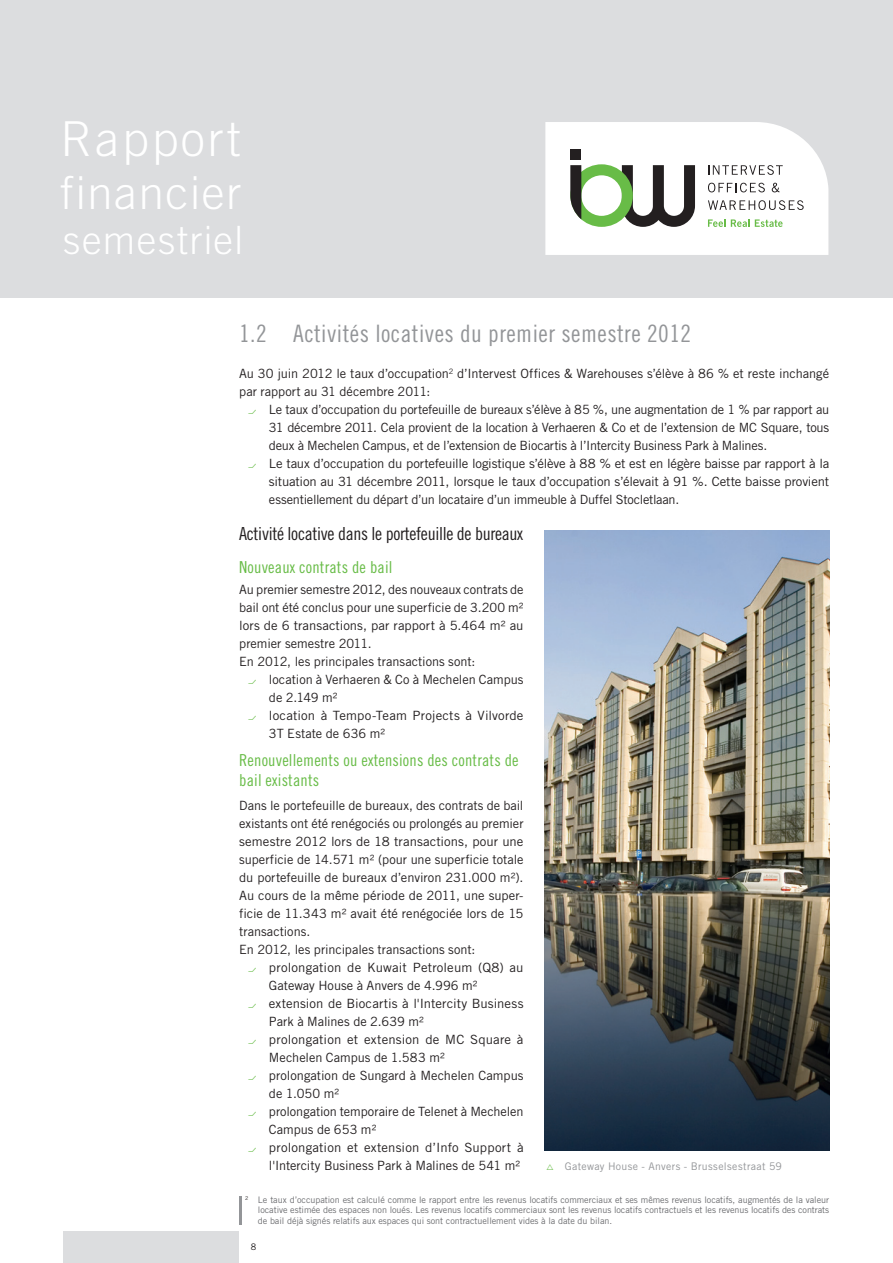
<style>
.page{position:relative;width:893px;height:1263px;background:#fff}
.page>*{position:absolute;margin:0;border:0;box-sizing:border-box;transform-origin:0 0}
.t1{font:300 48.15px "Trade Gothic LT Std";letter-spacing:.055em;color:#fff}
.t2{font:300 45.45px "Trade Gothic LT Std";letter-spacing:.035em;color:#fff}
.t3{font:300 39px "Trade Gothic LT Std";letter-spacing:.035em;color:#fff}
.A-T2{font:24px "Trade Gothic LT Std Cn 18";letter-spacing:.02em;color:#939598}
.A-T3{font:18px "Trade Gothic LT Std Cn 18";letter-spacing:-.015em;color:#231f20}
.A-T4{font:16.5px/19.8px "Trade Gothic LT Std Cn 18";letter-spacing:.01em;color:#68bc47}
.A-bodytekst_-_opsomm{font:12.75px/18px "Trade Gothic LT Std";color:#231f20}
.A-bodytekst{font:12.75px/18px "Trade Gothic LT Std";color:#231f20;text-align:justify}
.A-bijschrift_foto_s{font:10.5px "Trade Gothic LT Std";letter-spacing:.035em;color:#939598}
.A-Voetnoot{font:9px/10.8px "Trade Gothic LT Std";letter-spacing:-.005em;color:#6c6d70;text-align:justify}
.t4{font:9px "Trade Gothic LT Std";color:#231f20}
.s1{color:#68bc47}
</style>
<div class="page">
<div style="left:64px;top:1231px;width:175px;height:32px;background:#dcdddf"></div>
<div style="left:0;top:0;width:893px;height:298px;background:#dcdddf"></div>
<svg style="left:545px;top:122px;width:283px;height:133px;background:#e4e7e2"></svg>
<img style="left:545px;top:530px;width:284px;height:620px">
<hr style="left:239px;top:1196px;width:2px;height:28px;background:#939598">
<h1 class="t1" style="left:61px;top:111px;width:182px">Rapport</h1>
<h2 class="t2" style="left:61px;top:166px;width:182px">financier</h2>
<h3 class="t3" style="left:63px;top:217px;width:181px">semestriel</h3>
<p class="A-T2" style="left:239px;top:319px;width:453px">1.2 Activités locatives du premier semestre 2012</p>
<p class="A-bodytekst" style="left:239px;top:364px;width:591px">Au 30 juin 2012 le taux d’occupation<sup>2</sup> d’Intervest Offices &amp; Warehouses s’élève à 86 % et reste inchangé par rapport au 31 décembre 2011:</p>
<p class="A-bodytekst_-_opsomm" style="left:269px;top:400px;width:562px;text-align:justify">Le taux d’occupation du portefeuille de bureaux s’élève à 85 %, une augmentation de 1 % par rapport au 31 décembre 2011. Cela provient de la location à Verhaeren &amp; Co et de l’extension de MC Square, tous deux à Mechelen Campus, et de l’extension de Biocartis à l’Intercity Business Park à Malines.</p>
<p class="A-bodytekst_-_opsomm" style="left:269px;top:454px;width:562px;text-align:justify">Le taux d’occupation du portefeuille logistique s’élève à 88 % et est en légère baisse par rapport à la situation au 31 décembre 2011, lorsque le taux d’occupation s’élevait à 91 %. Cette baisse provient essentiellement du départ d’un locataire d’un immeuble à Duffel Stocletlaan.</p>
<p class="A-T3" style="left:239px;top:523px;width:286px">Activité locative dans le portefeuille de bureaux</p>
<p class="A-T4" style="left:239px;top:557px;width:155px">Nouveaux contrats de bail</p>
<p class="A-bodytekst" style="left:239px;top:580px;width:286px">Au premier semestre 2012, des nouveaux contrats de bail ont été conclus pour une superficie de 3.200 m² lors de 6 transactions, par rapport à 5.464 m² au premier semestre 2011.</p>
<p class="A-bodytekst" style="left:239px;top:652px;width:238px">En 2012, les principales transactions sont:</p>
<p class="A-bodytekst_-_opsomm" style="left:269px;top:670px;width:256px">location à Verhaeren &amp; Co à Mechelen Campus de 2.149 m²</p>
<p class="A-bodytekst_-_opsomm" style="left:269px;top:706px;width:256px">location à Tempo-Team Projects à Vilvorde<br>3T Estate de 636 m²</p>
<p class="A-T4" style="left:239px;top:750px;width:281px">Renouvellements ou extensions des contrats de bail existants</p>
<p class="A-bodytekst" style="left:239px;top:796px;width:286px">Dans le portefeuille de bureaux, des contrats de bail existants ont été renégociés ou prolongés au premier semestre 2012 lors de 18 transactions, pour une superficie de 14.571 m² (pour une superficie totale du portefeuille de bureaux d’environ 231.000 m²).<br>Au cours de la même période de 2011, une super&shy;ficie de 11.343 m² avait été renégociée lors de 15 transactions.</p>
<p class="A-bodytekst" style="left:239px;top:940px;width:238px">En 2012, les principales transactions sont:</p>
<p class="A-bodytekst_-_opsomm" style="left:269px;top:958px;width:256px">prolongation de Kuwait Petroleum (Q8) au<br>Gateway House à Anvers de 4.996 m²</p>
<p class="A-bodytekst_-_opsomm" style="left:269px;top:994px;width:256px">extension de Biocartis à l'Intercity Business<br>Park à Malines de 2.639 m²</p>
<p class="A-bodytekst_-_opsomm" style="left:269px;top:1030px;width:256px">prolongation et extension de MC Square à<br>Mechelen Campus de 1.583 m²</p>
<p class="A-bodytekst_-_opsomm" style="left:269px;top:1066px;width:256px">prolongation de Sungard à Mechelen Campus de 1.050 m²</p>
<p class="A-bodytekst_-_opsomm" style="left:269px;top:1102px;width:256px">prolongation temporaire de Telenet à Mechelen<br>Campus de 653 m²</p>
<p class="A-bodytekst_-_opsomm" style="left:269px;top:1138px;width:256px">prolongation et extension d’Info Support à l'Intercity Business Park à Malines de 541 m²</p>
<p class="A-bijschrift_foto_s" style="left:545px;top:1160px;width:238px"><span class="s1">△</span> Gateway House - Anvers - Brusselsestraat 59</p>
<p class="A-Voetnoot" style="left:258px;top:1194px;width:573px;text-indent:-13px"><sup>2</sup> Le taux d’occupation est calculé comme le rapport entre les revenus locatifs commerciaux et ses mêmes revenus locatifs, augmentés de la valeur locative estimée des espaces non loués. Les revenus locatifs commerciaux sont les revenus locatifs contractuels et les revenus locatifs des contrats de bail déjà signés relatifs aux espaces qui sont contractuellement vides à la date du bilan.</p>
<p class="t4" style="left:251px;top:1241px;width:7px">8</p>
</div>
